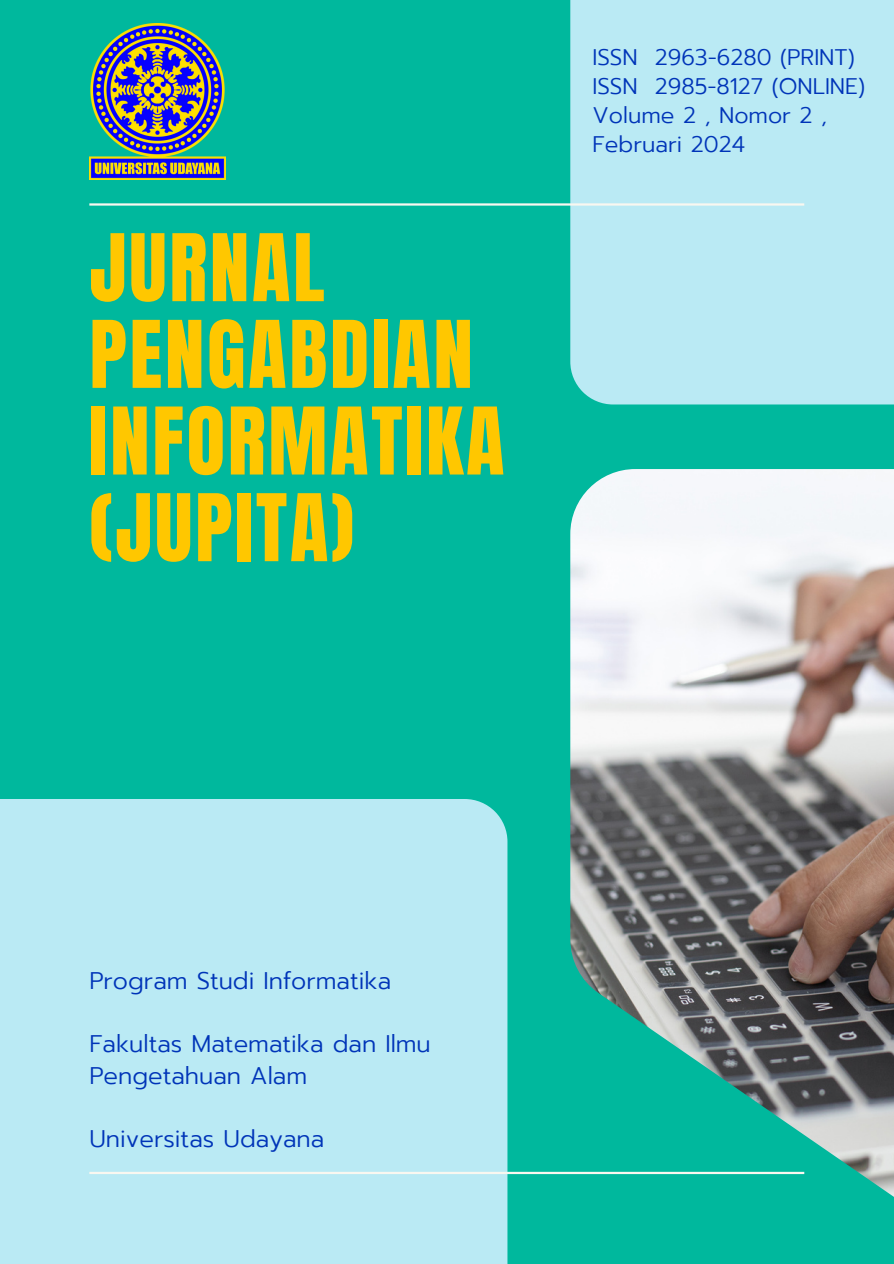
<style>
.page{position:relative;width:894px;height:1264px;background:#fff}
.page>*{position:absolute;margin:0;border:0;box-sizing:border-box;transform-origin:0 0}
.t1{font:79.2px/86.7px "Anton";letter-spacing:.035em;color:#ffc700}
.t2{font:300 24px/31.5px "Prompt";color:#0034b8}
.t3{font:300 22.5px "Prompt";color:#0034b8}
</style>
<div class="page">
<div style="left:0;top:0;width:893px;height:1263px;background:#00b89d"></div>
<img style="left:570px;top:469px;width:323px;height:727px">
<div style="left:0;top:799px;width:507px;height:464px;background:#baeaf4"></div>
<div style="left:570px;top:0;width:323px;height:404px;background:#baeaf4"></div>
<hr style="left:89px;top:1171px;width:715px;height:3px;background:#f9f7f0">
<hr style="left:89px;top:203px;width:715px;height:3px;background:#f9f7f0">
<img style="left:89px;top:23px;width:137px;height:157px">
<p class="t1" style="left:89px;top:226px;width:416px">JURNAL<br>PENGABDIAN<br>INFORMATIKA (JUPITA)</p>
<h1 class="t3" style="left:592px;top:40px;width:264px">ISSN 2963-6280 (PRINT)</h1>
<p class="t3" style="left:592px;top:69px;width:274px">ISSN 2985-8127 (ONLINE)</p>
<p class="t3" style="left:592px;top:99px;width:236px">Volume 2 , Nomor 2 ,</p>
<p class="t3" style="left:592px;top:128px;width:154px">Februari 2024</p>
<p class="t2" style="left:89px;top:965px;width:303px">Program Studi Informatika</p>
<p class="t2" style="left:89px;top:1028px;width:343px">Fakultas Matematika dan Ilmu<br>Pengetahuan Alam</p>
<p class="t2" style="left:89px;top:1122px;width:236px">Universitas Udayana</p>
</div>
